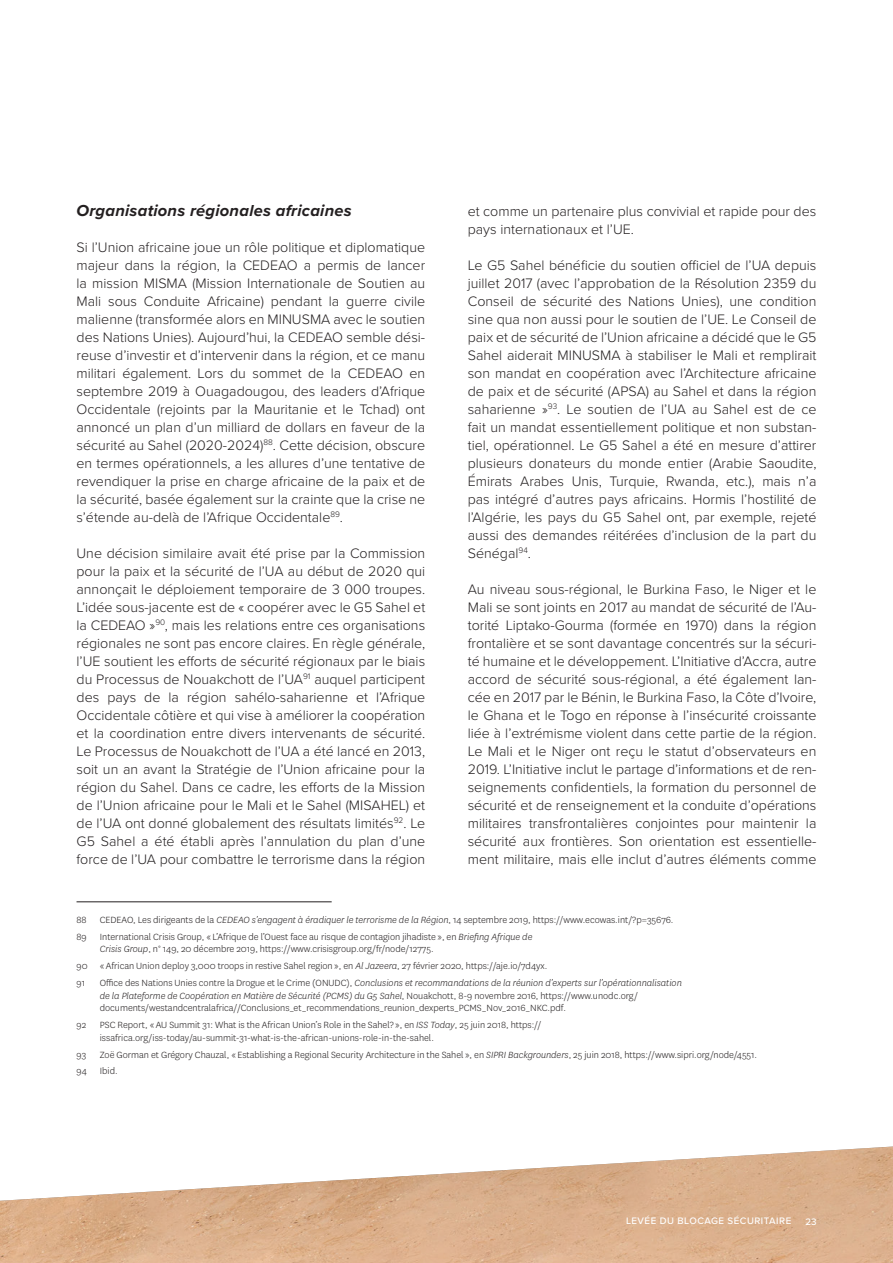
<style>
.page{position:relative;width:893px;height:1263px;background:#fff}
.page>*{position:absolute;margin:0;border:0;box-sizing:border-box;transform-origin:0 0}
.Intertitres{font:italic 700 16.5px "Proxima Nova";letter-spacing:.015em;color:#231f20}
.Texte-indd{font:300 14.25px/18px "Proxima Nova";color:#231f20;text-align:justify}
.NDBP{font:300 10.5px/12.6px "National";color:#231f20}
.t1{font:500 9.75px "Proxima Nova";letter-spacing:.05em;color:#fff}
.s1{font-style:italic}
</style>
<div class="page">
<img style="left:0;top:1146px;width:893px;height:117px">
<hr style="left:77px;top:901px;width:255px;height:1px;background:#231f20">
<p class="Intertitres" style="left:77px;top:198px;width:277px">Organisations régionales africaines</p>
<p class="Texte-indd" style="left:77px;top:237px;width:350px">Si l’Union africaine joue un rôle politique et diplomatique majeur dans la région, la CEDEAO a permis de lancer la mission MISMA (Mission Internationale de Soutien au Mali sous Conduite Africaine) pendant la guerre civile malienne (transformée alors en MINUSMA avec le soutien des Nations Unies). Aujourd’hui, la CEDEAO semble dési&shy;reuse d’investir et d’intervenir dans la région, et ce manu militari également. Lors du sommet de la CEDEAO en septembre 2019 à Ouagadougou, des leaders d’Afrique Occidentale (rejoints par la Mauritanie et le Tchad) ont annoncé un plan d’un milliard de dollars en faveur de la sécurité au Sahel (2020-2024)<sup>88</sup>. Cette décision, obscure en termes opérationnels, a les allures d’une tentative de revendiquer la prise en charge africaine de la paix et de la sécurité, basée également sur la crainte que la crise ne s’étende au-delà de l’Afrique Occidentale<sup>89</sup>.</p>
<p class="Texte-indd" style="left:77px;top:543px;width:350px">Une décision similaire avait été prise par la Commission pour la paix et la sécurité de l’UA au début de 2020 qui annonçait le déploiement temporaire de 3 000 troupes.<br>L’idée sous-jacente est de « coopérer avec le G5 Sahel et la CEDEAO »<sup>90</sup>, mais les relations entre ces organisations régionales ne sont pas encore claires. En règle générale, l’UE soutient les efforts de sécurité régionaux par le biais du Processus de Nouakchott de l’UA<sup>91</sup> auquel participent des pays de la région sahélo-saharienne et l’Afrique Occidentale côtière et qui vise à améliorer la coopération et la coordination entre divers intervenants de sécurité.<br>Le Processus de Nouakchott de l’UA a été lancé en 2013, soit un an avant la Stratégie de l’Union africaine pour la région du Sahel. Dans ce cadre, les efforts de la Mission de l’Union africaine pour le Mali et le Sahel (MISAHEL) et de l’UA ont donné globalement des résultats limités<sup>92</sup>. Le G5 Sahel a été établi après l’annulation du plan d’une force de l’UA pour combattre le terrorisme dans la région</p>
<p class="Texte-indd" style="left:468px;top:201px;width:350px">et comme un partenaire plus convivial et rapide pour des pays internationaux et l’UE.</p>
<p class="Texte-indd" style="left:468px;top:255px;width:350px">Le G5 Sahel bénéficie du soutien officiel de l’UA depuis juillet 2017 (avec l’approbation de la Résolution 2359 du Conseil de sécurité des Nations Unies), une condition sine qua non aussi pour le soutien de l’UE. Le Conseil de paix et de sécurité de l’Union africaine a décidé que le G5<br>Sahel aiderait MINUSMA à stabiliser le Mali et remplirait son mandat en coopération avec l’Architecture africaine de paix et de sécurité (APSA) au Sahel et dans la région saharienne »<sup>93</sup>. Le soutien de l’UA au Sahel est de ce fait un mandat essentiellement politique et non substan&shy;tiel, opérationnel. Le G5 Sahel a été en mesure d’attirer plusieurs donateurs du monde entier (Arabie Saoudite, Émirats Arabes Unis, Turquie, Rwanda, etc.), mais n’a pas intégré d’autres pays africains. Hormis l’hostilité de l’Algérie, les pays du G5 Sahel ont, par exemple, rejeté aussi des demandes réitérées d’inclusion de la part du Sénégal<sup>94</sup>.</p>
<p class="Texte-indd" style="left:468px;top:579px;width:350px">Au niveau sous-régional, le Burkina Faso, le Niger et le Mali se sont joints en 2017 au mandat de sécurité de l’Au&shy;torité Liptako-Gourma (formée en 1970) dans la région frontalière et se sont davantage concentrés sur la sécuri&shy;té humaine et le développement. L’Initiative d’Accra, autre accord de sécurité sous-régional, a été également lan&shy;cée en 2017 par le Bénin, le Burkina Faso, la Côte d’Ivoire, le Ghana et le Togo en réponse à l’insécurité croissante liée à l’extrémisme violent dans cette partie de la région.<br>Le Mali et le Niger ont reçu le statut d’observateurs en 2019. L’Initiative inclut le partage d’informations et de ren&shy;seignements confidentiels, la formation du personnel de sécurité et de renseignement et la conduite d’opérations militaires transfrontalières conjointes pour maintenir la sécurité aux frontières. Son orientation est essentielle&shy;ment militaire, mais elle inclut d’autres éléments comme</p>
<p class="NDBP" style="left:77px;top:913px;width:12px">88</p>
<p class="NDBP" style="left:100px;top:913px;width:575px">CEDEAO, Les dirigeants de la <span class="s1">CEDEAO s’engagent à éradiquer le terrorisme de la Région</span>, 14 septembre 2019, https://www.ecowas.int/?p=35676.</p>
<p class="NDBP" style="left:100px;top:930px;width:434px;text-indent:-23px">89 International Crisis Group, « L’Afrique de l’Ouest face au risque de contagion jihadiste », en <span class="s1">Briefing Afrique de<br>Crisis Group</span>, n° 149, 20 décembre 2019, https://www.crisisgroup.org/fr/node/12775.</p>
<p class="NDBP" style="left:77px;top:959px;width:472px">90 « African Union deploy 3,000 troops in restive Sahel region », en <span class="s1">Al Jazeera</span>, 27 février 2020, https://aje.io/7d4yx.</p>
<p class="NDBP" style="left:77px;top:976px;width:10px">91</p>
<p class="NDBP" style="left:100px;top:976px;width:583px">Office des Nations Unies contre la Drogue et le Crime (ONUDC), <span class="s1">Conclusions et recommandations de la réunion d’experts sur l’opérationnalisation de la Plateforme de Coopération en Matière de Sécurité (PCMS) du G5 Sahel</span>, Nouakchott, 8-9 novembre 2016, https://www.unodc.org/ documents/westandcentralafrica//Conclusions_et_recommendations_reunion_dexperts_PCMS_Nov_2016_NKC.pdf.</p>
<p class="NDBP" style="left:77px;top:1018px;width:11px">92</p>
<p class="NDBP" style="left:100px;top:1018px;width:443px">PSC Report, « AU Summit 31: What is the African Union’s Role in the Sahel? », en <span class="s1">ISS Today</span>, 25 juin 2018, https:// issafrica.org/iss-today/au-summit-31-what-is-the-african-unions-role-in-the-sahel.</p>
<p class="NDBP" style="left:77px;top:1048px;width:11px">93</p>
<p class="NDBP" style="left:100px;top:1048px;width:659px">Zoë Gorman et Grégory Chauzal, « Establishing a Regional Security Architecture in the Sahel », en <span class="s1">SIPRI Backgrounders</span>, 25 juin 2018, https://www.sipri.org/node/4551.</p>
<p class="NDBP" style="left:77px;top:1065px;width:43px">94 Ibid.</p>
<p class="t1" style="left:626px;top:1213px;width:167px">LEVÉE DU BLOCAGE SÉCURITAIRE</p>
<p class="t1" style="left:805px;top:1214px;width:13px">23</p>
</div>
